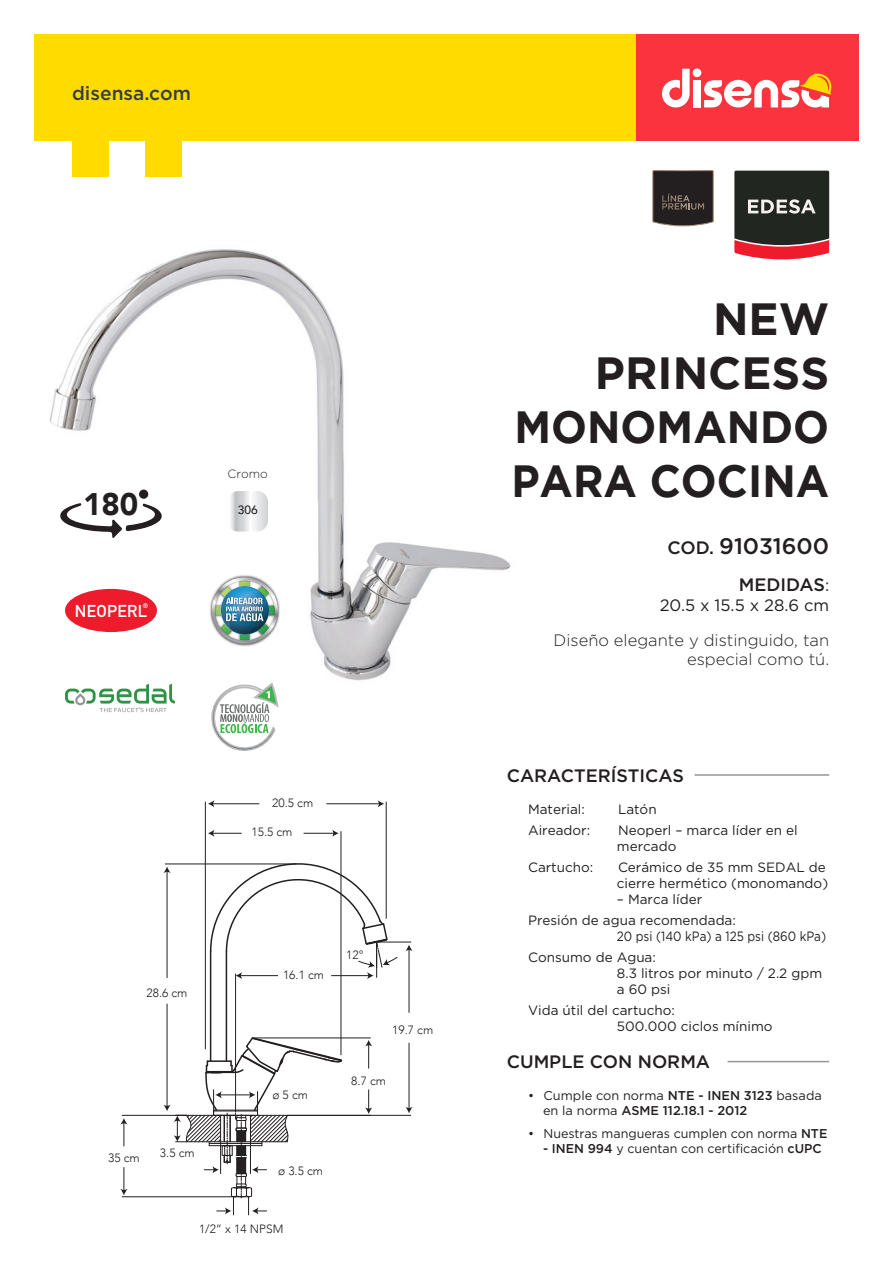
<style>
.page{position:relative;width:893px;height:1263px;background:#fff}
.page>*{position:absolute;margin:0;border:0;box-sizing:border-box;transform-origin:0 0}
.t1{font:700 45px/54px "Gotham";color:#231f20;text-align:right}
.t2{font:900 31.2px "Avenir";color:#231f20}
.t3{font:500 22.5px "Gotham";color:#231f20}
.t4{font:500 19.2px "Gotham";color:#313e48}
.t5{font:500 18px "Gotham";color:#231f20}
.t6{font:700 16.95px "DIN Alternate";letter-spacing:.02em;color:#fff}
.t7{font:300 16.5px/19.8px "Gotham";color:#231f20;text-align:right}
.t8{font:16.5px "Gotham";color:#231f20}
.t9{font:13.5px/16.2px "Gotham";color:#231f20}
.t10{font:13.5px/20.7px "Gotham";color:#231f20;scale:.87 1}
.t11{font:12.75px/15.3px "Gotham";color:#231f20}
.t12{font:300 12px "Avenir";color:#231f20}
.t13{font:300 12px "Gotham";color:#231f20}
.t14{font:500 12px "Avenir";color:#231f20}
.t15{font:700 6.6px "DIN Alternate";color:#fff}
.s1{font-size:18px}
.s2{font-weight:400;font-size:16.5px}
.s3{font-weight:500}
</style>
<div class="page">
<img style="left:49px;top:249px;width:462px;height:435px">
<div style="left:65px;top:589px;width:92px;height:43px;background:#ee1b2d;border-radius:50%"></div>
<svg style="left:65px;top:684px;width:110px;height:28px"></svg>
<img style="left:208px;top:574px;width:74px;height:3px">
<img style="left:207px;top:577px;width:75px;height:71px">
<svg style="left:205px;top:679px;width:75px;height:72px"></svg>
<hr style="left:728px;top:1061px;width:101px;height:1px;background:#939598">
<hr style="left:694px;top:774px;width:135px;height:2px;background:#939598">
<svg style="left:60px;top:503px;width:103px;height:35px"></svg>
<div style="left:139px;top:489px;width:9px;height:10px;background:#231f20;border-radius:50%"></div>
<hr style="left:122px;top:1115px;width:64px;height:1px;background:#231f20">
<hr style="left:122px;top:1196px;width:114px;height:1px;background:#231f20">
<hr style="left:165px;top:863px;width:131px;height:1px;background:#231f20">
<hr style="left:235px;top:974px;width:1px;height:134px;background:#231f20">
<hr style="left:253px;top:1037px;width:117px;height:1px;background:#231f20">
<hr style="left:287px;top:1115px;width:124px;height:1px;background:#231f20">
<hr style="left:377px;top:942px;width:34px;height:1px;background:#231f20">
<hr style="left:210px;top:951px;width:1px;height:110px;background:#231f20">
<hr style="left:226px;top:951px;width:1px;height:110px;background:#231f20">
<svg style="left:365px;top:1040px;width:7px;height:28px"></svg>
<svg style="left:365px;top:1089px;width:7px;height:25px"></svg>
<hr style="left:409px;top:949px;width:1px;height:64px;background:#231f20">
<svg style="left:405px;top:945px;width:8px;height:6px"></svg>
<hr style="left:409px;top:1043px;width:1px;height:66px;background:#231f20">
<svg style="left:405px;top:1107px;width:8px;height:6px"></svg>
<hr style="left:386px;top:802px;width:1px;height:116px;background:#231f20">
<hr style="left:205px;top:802px;width:1px;height:247px;background:#231f20">
<hr style="left:212px;top:803px;width:47px;height:1px;background:#231f20">
<svg style="left:208px;top:800px;width:6px;height:7px"></svg>
<hr style="left:326px;top:803px;width:54px;height:1px;background:#231f20">
<svg style="left:378px;top:800px;width:6px;height:7px"></svg>
<hr style="left:341px;top:831px;width:1px;height:224px;background:#231f20">
<hr style="left:212px;top:833px;width:30px;height:1px;background:#231f20">
<svg style="left:208px;top:830px;width:6px;height:7px"></svg>
<hr style="left:304px;top:833px;width:30px;height:1px;background:#231f20">
<svg style="left:332px;top:830px;width:7px;height:7px"></svg>
<hr style="left:167px;top:871px;width:1px;height:107px;background:#231f20">
<svg style="left:163px;top:866px;width:8px;height:7px"></svg>
<hr style="left:167px;top:1004px;width:1px;height:103px;background:#231f20">
<svg style="left:120px;top:1118px;width:7px;height:28px"></svg>
<svg style="left:120px;top:1167px;width:7px;height:28px"></svg>
<svg style="left:163px;top:1036px;width:180px;height:179px"></svg>
<svg style="left:209px;top:858px;width:189px;height:121px"></svg>
<div style="left:635px;top:34px;width:224px;height:106px;background:#fb333e"></div>
<div style="left:34px;top:34px;width:601px;height:106px;background:#ffdb00"></div>
<svg style="left:662px;top:69px;width:28px;height:38px"></svg>
<div style="left:693px;top:80px;width:8px;height:27px;background:#fff"></div>
<div style="left:693px;top:68px;width:8px;height:9px;background:#fff;border-radius:50%"></div>
<svg style="left:704px;top:73px;width:128px;height:34px"></svg>
<div style="left:72px;top:140px;width:37px;height:37px;background:#ffdb00"></div>
<div style="left:145px;top:140px;width:36px;height:37px;background:#ffdb00"></div>
<svg style="left:652px;top:170px;width:61px;height:56px"></svg>
<svg style="left:734px;top:171px;width:95px;height:88px"></svg>
<svg style="left:227px;top:491px;width:41px;height:40px"></svg>
<h3 class="t4" style="left:72px;top:81px;width:120px">disensa.com</h3>
<h2 class="t2" style="left:83px;top:478px;width:57px">180</h2>
<p class="t15" style="left:143px;top:601px;width:7px">®</p>
<p class="t6" style="left:75px;top:598px;width:74px">NEOPERL</p>
<p class="t13" style="left:227px;top:466px;width:42px">Cromo</p>
<p class="t14" style="left:238px;top:499px;width:22px">306</p>
<p class="t12" style="left:272px;top:796px;width:42px">20.5 cm</p>
<p class="t12" style="left:252px;top:825px;width:42px">15.5 cm</p>
<p class="t12" style="left:147px;top:986px;width:42px">28.6 cm</p>
<p class="t12" style="left:283px;top:968px;width:42px">16.1 cm</p>
<p class="t12" style="left:108px;top:1150px;width:33px">35 cm</p>
<p class="t12" style="left:160px;top:1145px;width:36px">3.5 cm</p>
<p class="t12" style="left:272px;top:1087px;width:37px">ø 5 cm</p>
<p class="t12" style="left:278px;top:1163px;width:46px">ø 3.5 cm</p>
<p class="t12" style="left:199px;top:1222px;width:86px">1/2” x 14 NPSM</p>
<p class="t12" style="left:346px;top:947px;width:19px">12°</p>
<p class="t12" style="left:392px;top:1023px;width:42px">19.7 cm</p>
<p class="t12" style="left:351px;top:1074px;width:36px">8.7 cm</p>
<h1 class="t1" style="left:511px;top:291px;width:319px">NEW<br>PRINCESS<br>MONOMANDO<br>PARA COCINA</h1>
<h3 class="t3" style="left:667px;top:532px;width:163px"><span class="s1">COD.</span> 91031600</h3>
<h3 class="t5" style="left:739px;top:573px;width:92px">MEDIDAS<span class="s2">:</span></h3>
<p class="t8" style="left:660px;top:594px;width:171px">20.5 x 15.5 x 28.6 cm</p>
<p class="t7" style="left:553px;top:629px;width:277px">Diseño elegante y distinguido, tan especial como tú.</p>
<h3 class="t5" style="left:507px;top:764px;width:179px">CARACTERÍSTICAS</h3>
<p class="t9" style="left:528px;top:801px;width:58px">Material:</p>
<p class="t9" style="left:618px;top:801px;width:40px">Latón</p>
<p class="t9" style="left:528px;top:821px;width:64px">Aireador:</p>
<p class="t9" style="left:617px;top:821px;width:182px">Neoperl – marca líder en el mercado</p>
<p class="t9" style="left:528px;top:858px;width:67px">Cartucho:</p>
<p class="t9" style="left:617px;top:858px;width:213px">Cerámico de 35 mm SEDAL de cierre hermético (monomando)</p>
<p class="t9" style="left:528px;top:888px;width:209px;line-height:20.7px;text-indent:89px">– Marca líder<br>Presión de agua recomendada:</p>
<p class="t10" style="left:528px;top:925px;width:344px;text-indent:89px">20 psi (140 kPa) a 125 psi (860 kPa)<br>Consumo de Agua:</p>
<p class="t9" style="left:617px;top:964px;width:207px">8.3 litros por minuto / 2.2 gpm a 60 psi</p>
<p class="t9" style="left:617px;top:1001px;width:157px;text-indent:-89px">Vida útil del cartucho:<br>500.000 ciclos mínimo</p>
<h3 class="t5" style="left:507px;top:1050px;width:205px">CUMPLE CON NORMA</h3>
<p class="t11" style="left:543px;top:1087px;width:280px;text-indent:-15px">• Cumple con norma <span class="s3">NTE - INEN 3123</span> basada en la norma <span class="s3">ASME 112.18.1 - 2012</span></p>
<p class="t11" style="left:528px;top:1125px;width:301px">• Nuestras mangueras cumplen con norma <span class="s3">NTE</span></p>
<p class="t11" style="left:543px;top:1141px;width:280px"><span class="s3">- INEN 994</span> y cuentan con certificación <span class="s3">cUPC</span></p>
</div>
